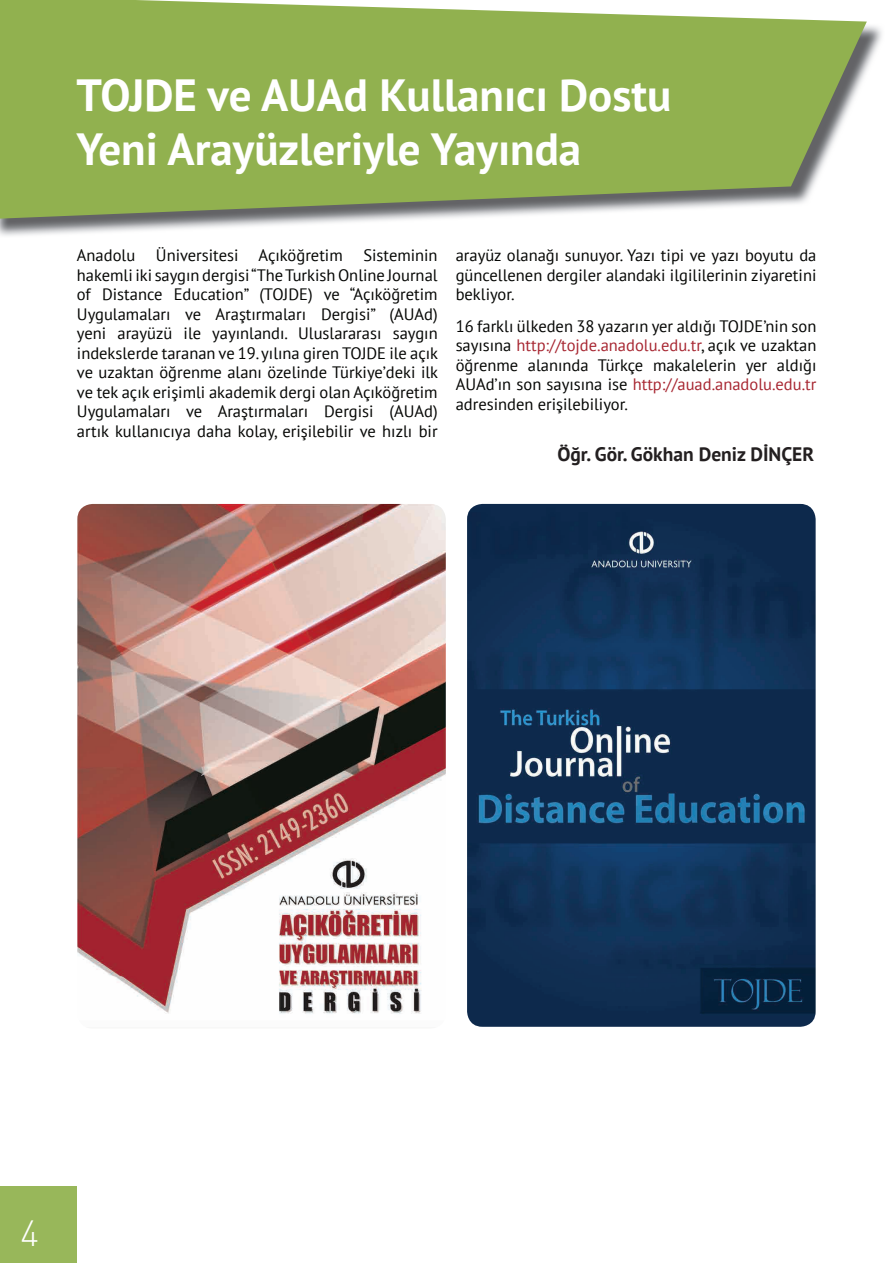
<style>
.page{position:relative;width:893px;height:1263px;background:#fff}
.page>*{position:absolute;margin:0;border:0;box-sizing:border-box;transform-origin:0 0}
.t1{font:700 45px/54px "PT Sans";color:#fff}
.t2{font:300 36px "DIN Pro";color:#fff}
.t3{font:700 19.5px "PT Sans";color:#231f20}
.t4{font:16.5px/19.5px "PT Sans";color:#040503;text-align:justify}
.s1{color:#a72631}
</style>
<div class="page">
<div style="left:0;top:1186px;width:77px;height:77px;background:#98b75a"></div>
<img style="left:0;top:26px;width:882px;height:210px">
<svg style="left:0;top:0;width:867px;height:219px;background:#99b462"></svg>
<img style="left:77px;top:504px;width:369px;height:473px">
<img style="left:77px;top:976px;width:16px;height:1px">
<img style="left:467px;top:504px;width:349px;height:523px">
<h1 class="t1" style="left:77px;top:67px;width:596px">TOJDE ve AUAd Kullanıcı Dostu<br>Yeni Arayüzleriyle Yayında</h1>
<p class="t4" style="left:77px;top:245px;width:60px">Anadolu</p>
<p class="t4" style="left:156px;top:245px;width:188px">Üniversitesi Açıköğretim</p>
<p class="t4" style="left:77px;top:245px;width:363px;text-indent:287px">Sisteminin hakemli iki saygın dergisi “The Turkish Online Journal of Distance Education” (TOJDE) ve “Açıköğretim Uygulamaları ve Araştırmaları Dergisi” (AUAd) yeni arayüzü ile yayınlandı. Uluslararası saygın indekslerde taranan ve 19. yılına giren TOJDE ile açık ve uzaktan öğrenme alanı özelinde Türkiye’deki ilk ve tek açık erişimli akademik dergi olan Açıköğretim Uygulamaları ve Araştırmaları Dergisi (AUAd) artık kullanıcıya daha kolay, erişilebilir ve hızlı bir</p>
<p class="t4" style="left:456px;top:245px;width:362px">arayüz olanağı sunuyor. Yazı tipi ve yazı boyutu da güncellenen dergiler alandaki ilgililerinin ziyaretini bekliyor.</p>
<p class="t4" style="left:456px;top:316px;width:362px">16 farklı ülkeden 38 yazarın yer aldığı TOJDE’nin son sayısına <span class="s1">http://tojde.anadolu.edu.tr</span>, açık ve uzaktan öğrenme alanında Türkçe makalelerin yer aldığı AUAd’ın son sayısına ise <span class="s1">http://auad.anadolu.edu.tr </span>adresinden erişilebiliyor.</p>
<p class="t3" style="left:557px;top:441px;width:258px">Öğr. Gör. Gökhan Deniz DİNÇER</p>
<h2 class="t2" style="left:20px;top:1205px;width:20px">4</h2>
</div>
